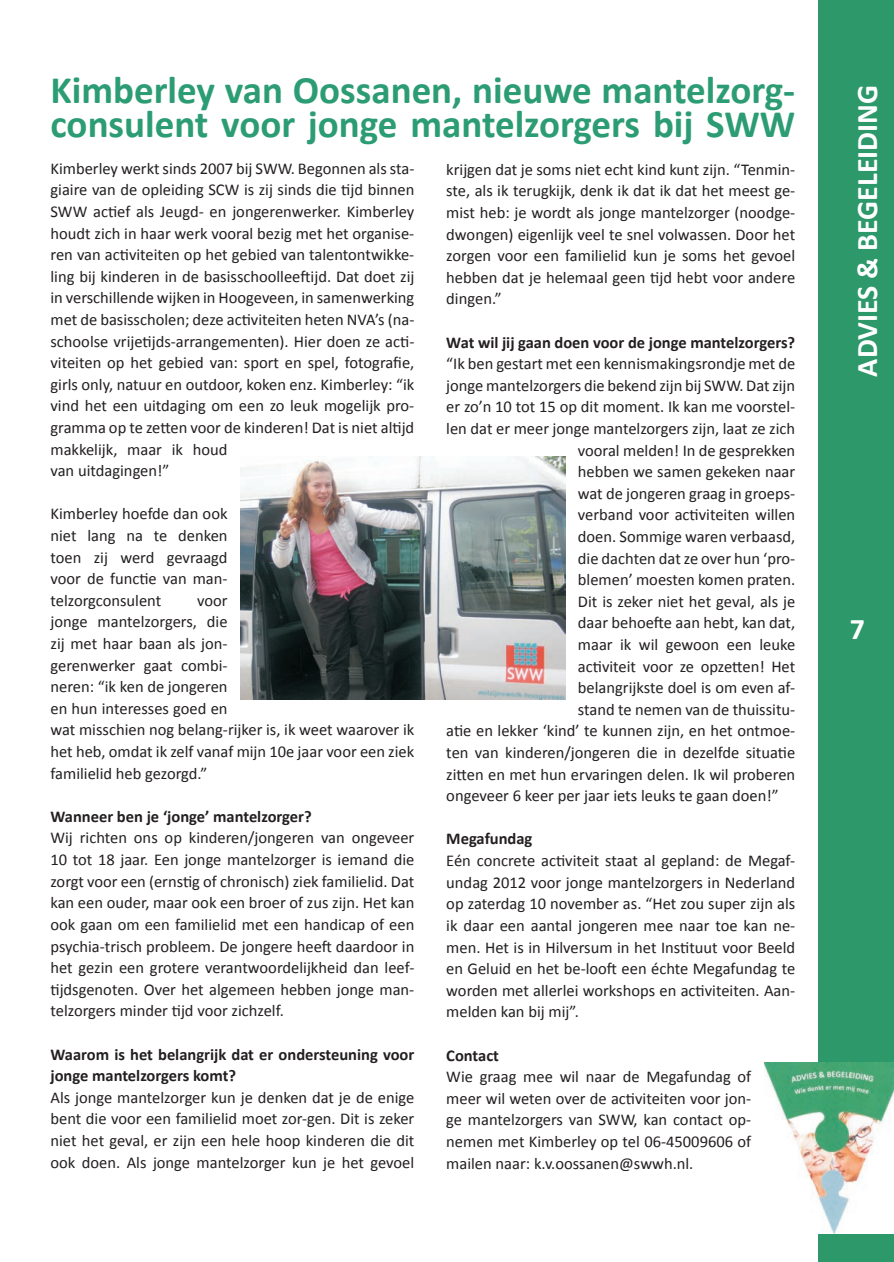
<style>
.page{position:relative;width:894px;height:1262px;background:#fff}
.page>*{position:absolute;margin:0;border:0;box-sizing:border-box;transform-origin:0 0}
.t1{font:700 39px/33.6px "Calibri";color:#2c9c74}
.t2{font:700 33px "Myriad Pro";color:#fff}
.t3{font:700 30px "Calibri";color:#fff}
.t4{font:700 27px "Myriad Pro";color:#fff}
.t5{font:16.5px/21.6px "Calibri";color:#231f20;text-align:justify}
.t6{font:700 16.5px/21.6px "Calibri";color:#231f20}
</style>
<div class="page">
<div style="left:817px;top:0;width:76px;height:1262px;background:#2d986a"></div>
<img style="left:764px;top:1062px;width:129px;height:171px">
<img style="left:240px;top:456px;width:325px;height:244px">
<h1 class="t1" style="left:50px;top:73px;width:745px">Kimberley van Oossanen, nieuwe mantelzorg&shy;consulent voor jonge mantelzorgers bij SWW</h1>
<p class="t5" style="left:50px;top:158px;width:365px;text-align:left">Kimberley werkt sinds 2007 bij SWW. Begonnen als sta&shy;giaire van de opleiding SCW is zij sinds die tijd binnen SWW actief als Jeugd- en jongerenwerker. Kimberley houdt zich in haar werk vooral bezig met het organise&shy;ren van activiteiten op het gebied van talentontwikke&shy;ling bij kinderen in de basisschoolleeftijd. Dat doet zij in verschillende wijken in Hoogeveen, in samenwerking met de basisscholen; deze activiteiten heten NVA’s (na&shy;schoolse vrijetijds-arrangementen). Hier doen ze acti&shy;viteiten op het gebied van: sport en spel, fotografie, girls only, natuur en outdoor, koken enz. Kimberley: “ik vind het een uitdaging om een zo leuk mogelijk pro&shy;gramma op te zetten voor de kinderen! Dat is niet altijd makkelijk, maar ik houd<br>van uitdagingen!”</p>
<p class="t5" style="left:50px;top:503px;width:178px">Kimberley hoefde dan ook niet lang na te denken toen zij werd gevraagd voor de functie van man&shy;telzorgconsulent</p>
<p class="t5" style="left:446px;top:159px;width:350px">krijgen dat je soms niet echt kind kunt zijn. “Tenmin&shy;ste, als ik terugkijk, denk ik dat ik dat het meest ge&shy;mist heb: je wordt als jonge mantelzorger (noodge&shy;dwongen) eigenlijk veel te snel volwassen. Door het zorgen voor een familielid kun je soms het gevoel hebben dat je helemaal geen tijd hebt voor andere dingen.”</p>
<p class="t6" style="left:446px;top:331px;width:350px">Wat wil jij gaan doen voor de jonge mantelzorgers?</p>
<p class="t5" style="left:446px;top:353px;width:350px">“Ik ben gestart met een kennismakingsrondje met de</p>
<p class="t5" style="left:446px;top:374px;width:350px">jonge mantelzorgers die bekend zijn bij SWW. Dat zijn</p>
<p class="t5" style="left:446px;top:396px;width:350px">er zo’n 10 tot 15 op dit moment. Ik kan me voorstel-</p>
<p class="t5" style="left:446px;top:418px;width:350px">len dat er meer jonge mantelzorgers zijn, laat ze zich</p>
<p class="t5" style="left:577px;top:439px;width:219px">vooral melden! In de gesprekken</p>
<p class="t5" style="left:577px;top:461px;width:219px">hebben we samen gekeken naar</p>
<p class="t5" style="left:577px;top:482px;width:219px">wat de jongeren graag in groeps-</p>
<p class="t5" style="left:577px;top:504px;width:219px">verband voor activiteiten willen</p>
<p class="t5" style="left:577px;top:526px;width:219px">doen. Sommige waren verbaasd,</p>
<p class="t5" style="left:577px;top:547px;width:219px">die dachten dat ze over hun ‘pro-</p>
<p class="t5" style="left:577px;top:569px;width:219px">blemen’ moesten komen praten.</p>
<p class="t5" style="left:577px;top:590px;width:219px">Dit is zeker niet het geval, als je</p>
<p class="t5" style="left:577px;top:612px;width:219px">daar behoefte aan hebt, kan dat,</p>
<p class="t5" style="left:577px;top:634px;width:219px">maar ik wil gewoon een leuke</p>
<p class="t5" style="left:577px;top:655px;width:219px">activiteit voor ze opzetten! Het</p>
<p class="t5" style="left:577px;top:677px;width:219px">belangrijkste doel is om even af-</p>
<p class="t5" style="left:577px;top:698px;width:219px">stand te nemen van de thuissitu-</p>
<p class="t5" style="left:446px;top:720px;width:350px">atie en lekker ‘kind’ te kunnen zijn, en het ontmoe-</p>
<p class="t5" style="left:446px;top:742px;width:350px">ten van kinderen/jongeren die in dezelfde situatie</p>
<p class="t5" style="left:446px;top:763px;width:350px">zitten en met hun ervaringen delen. Ik wil proberen</p>
<p class="t5" style="left:446px;top:785px;width:334px">ongeveer 6 keer per jaar iets leuks te gaan doen!”</p>
<p class="t6" style="left:446px;top:828px;width:88px">Megafundag</p>
<p class="t5" style="left:446px;top:850px;width:350px">Eén concrete activiteit staat al gepland: de Megaf&shy;undag 2012 voor jonge mantelzorgers in Nederland op zaterdag 10 november as. “Het zou super zijn als ik daar een aantal jongeren mee naar toe kan ne&shy;men. Het is in Hilversum in het Instituut voor Beeld en Geluid en het be-looft een échte Megafundag te worden met allerlei workshops en activiteiten. Aan&shy;melden kan bij mij”.</p>
<p class="t6" style="left:446px;top:1044px;width:54px">Contact</p>
<p class="t5" style="left:446px;top:1066px;width:306px">Wie graag mee wil naar de Megafundag of meer wil weten over de activiteiten voor jon&shy;ge mantelzorgers van SWW, kan contact op&shy;nemen met Kimberley op tel 06-45009606 of mailen naar: k.v.oossanen@swwh.nl.</p>
<p class="t5" style="left:50px;top:589px;width:365px;text-align:left;text-indent:146px">voor<br>jonge mantelzorgers, die<br>zij met haar baan als jon-<br>gerenwerker gaat combi-<br>neren: “ik ken de jongeren<br>en hun interesses goed en<br>wat misschien nog belang-rijker is, ik weet waarover ik het heb, omdat ik zelf vanaf mijn 10e jaar voor een ziek familielid heb gezorgd.”</p>
<p class="t6" style="left:50px;top:805px;width:262px">Wanneer ben je ‘jonge’ mantelzorger?</p>
<p class="t5" style="left:50px;top:827px;width:365px">Wij richten ons op kinderen/jongeren van ongeveer 10 tot 18 jaar. Een jonge mantelzorger is iemand die zorgt voor een (ernstig of chronisch) ziek familielid. Dat kan een ouder, maar ook een broer of zus zijn. Het kan ook gaan om een familielid met een handicap of een psychia-trisch probleem. De jongere heeft daardoor in het gezin een grotere verantwoordelijkheid dan leef&shy;tijdsgenoten. Over het algemeen hebben jonge man&shy;telzorgers minder tijd voor zichzelf.</p>
<p class="t6" style="left:50px;top:1043px;width:365px">Waarom is het belangrijk dat er ondersteuning voor jonge mantelzorgers komt?</p>
<p class="t5" style="left:50px;top:1086px;width:365px">Als jonge mantelzorger kun je denken dat je de enige bent die voor een familielid moet zor-gen. Dit is zeker niet het geval, er zijn een hele hoop kinderen die dit ook doen. Als jonge mantelzorger kun je het gevoel</p>
<h3 class="t4" style="left:838px;top:127px;width:52px;rotate:-90deg">KOP</h3>
<h3 class="t3" style="left:847px;top:376px;width:293px;rotate:-90deg">ADVIES &amp; BEGELEIDING</h3>
<h2 class="t2" style="left:845px;top:600px;width:20px">7</h2>
<h3 class="t3" style="left:849px;top:610px;width:17px">7</h3>
</div>
